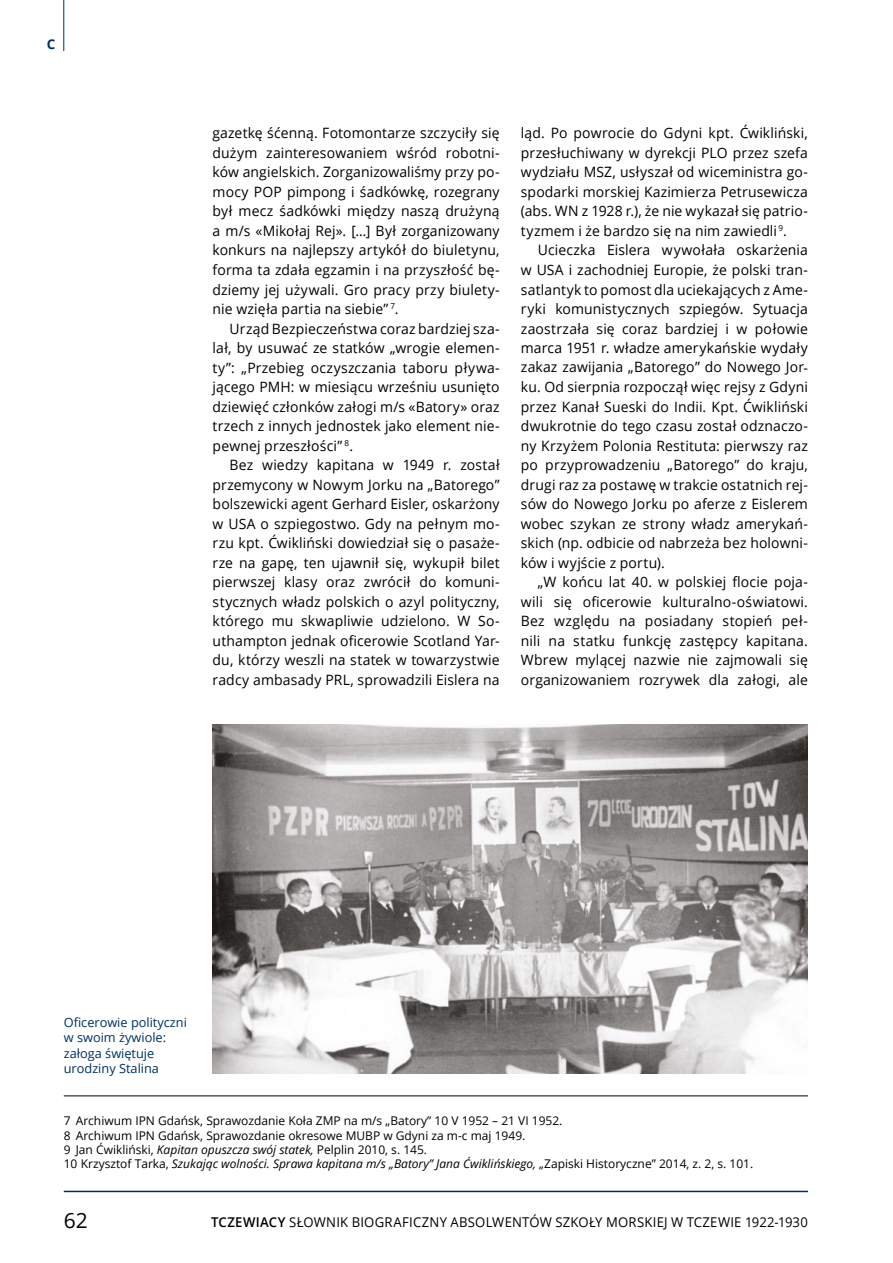
<style>
.page{position:relative;width:893px;height:1263px;background:#fff}
.page>*{position:absolute;margin:0;border:0;box-sizing:border-box;transform-origin:0 0}
.t1{font:21px "Open Sans";color:#000}
.t2{font:14.25px/19.5px "Open Sans";letter-spacing:.01em;color:#000;text-align:justify}
.t3{font:13.5px "Open Sans";letter-spacing:.015em;color:#000}
.t4{font:700 13.5px "Open Sans";color:#003063}
.t5{font:12.75px/15.3px "Open Sans";color:#003063}
.t6{font:12px/14.4px "Open Sans";color:#000}
.s1{font-style:italic}
.s2{font-weight:600}
</style>
<div class="page">
<hr style="left:64px;top:1191px;width:744px;height:1px;background:#003063">
<hr style="left:63px;top:0;width:1px;height:51px;background:#003063">
<hr style="left:64px;top:1095px;width:744px;height:1px;background:#000">
<img style="left:213px;top:724px;width:595px;height:349px">
<p class="t4" style="left:47px;top:34px;width:10px">C</p>
<p class="t2" style="left:213px;top:123px;width:289px">gazetkę śćenną. Fotomontarze szczyciły się dużym zainteresowaniem wśród robotni&shy;ków angielskich. Zorganizowaliśmy przy po&shy;mocy POP pimpong i śadkówkę, rozegrany był mecz śadkówki między naszą drużyną a m/s «Mikołaj Rej». […] Był zorganizowany konkurs na najlepszy artykół do biuletynu, forma ta zdała egzamin i na przyszłość bę&shy;dziemy jej używali. Gro pracy przy biulety&shy;nie wzięła partia na siebie” <sup>7</sup>.</p>
<p class="t2" style="left:213px;top:318px;width:289px;text-indent:17px">Urząd Bezpieczeństwa coraz bardziej sza&shy;lał, by usuwać ze statków „wrogie elemen&shy;ty”: „Przebieg oczyszczania taboru pływa&shy;jącego PMH: w miesiącu wrześniu usunięto dziewięć członków załogi m/s «Batory» oraz trzech z innych jednostek jako element nie&shy;pewnej przeszłości” <sup>8</sup>.</p>
<p class="t2" style="left:213px;top:455px;width:289px;text-indent:17px">Bez wiedzy kapitana w 1949 r. został przemycony w Nowym Jorku na „Batorego” bolszewicki agent Gerhard Eisler, oskarżony w USA o szpiegostwo. Gdy na pełnym mo&shy;rzu kpt. Ćwikliński dowiedział się o pasaże&shy;rze na gapę, ten ujawnił się, wykupił bilet pierwszej klasy oraz zwrócił do komuni&shy;stycznych władz polskich o azyl polityczny, którego mu skwapliwie udzielono. W So&shy;uthampton jednak oficerowie Scotland Yar&shy;du, którzy weszli na statek w towarzystwie radcy ambasady PRL, sprowadzili Eislera na</p>
<p class="t2" style="left:521px;top:123px;width:289px">ląd. Po powrocie do Gdyni kpt. Ćwikliński, przesłuchiwany w dyrekcji PLO przez szefa wydziału MSZ, usłyszał od wiceministra go&shy;spodarki morskiej Kazimierza Petrusewicza (abs. WN z 1928 r.), że nie wykazał się patrio&shy;tyzmem i że bardzo się na nim zawiedli <sup>9</sup>.</p>
<p class="t2" style="left:521px;top:240px;width:289px;text-indent:17px">Ucieczka Eislera wywołała oskarżenia w USA i zachodniej Europie, że polski tran&shy;satlantyk to pomost dla uciekających z Ame&shy;ryki komunistycznych szpiegów. Sytuacja zaostrzała się coraz bardziej i w połowie marca 1951 r. władze amerykańskie wydały zakaz zawijania „Batorego” do Nowego Jor&shy;ku. Od sierpnia rozpoczął więc rejsy z Gdyni przez Kanał Sueski do Indii. Kpt. Ćwikliński dwukrotnie do tego czasu został odznaczo&shy;ny Krzyżem Polonia Restituta: pierwszy raz po przyprowadzeniu „Batorego” do kraju, drugi raz za postawę w trakcie ostatnich rej&shy;sów do Nowego Jorku po aferze z Eislerem wobec szykan ze strony władz amerykań&shy;skich (np. odbicie od nabrzeża bez holowni&shy;ków i wyjście z portu).</p>
<p class="t2" style="left:521px;top:572px;width:289px;text-indent:17px">„W końcu lat 40. w polskiej flocie poja&shy;wili się oficerowie kulturalno-oświatowi.<br>Bez względu na posiadany stopień peł&shy;nili na statku funkcję zastępcy kapitana.<br>Wbrew mylącej nazwie nie zajmowali się organizowaniem rozrywek dla załogi, ale</p>
<p class="t5" style="left:64px;top:1014px;width:125px">Oficerowie polityczni w swoim żywiole: załoga świętuje urodziny Stalina</p>
<p class="t6" style="left:64px;top:1113px;width:691px">7 Archiwum IPN Gdańsk, Sprawozdanie Koła ZMP na m/s „Batory” 10 V 1952 – 21 VI 1952.<br>8 Archiwum IPN Gdańsk, Sprawozdanie okresowe MUBP w Gdyni za m-c maj 1949.<br>9 Jan Ćwikliński, <span class="s1">Kapitan opuszcza swój statek,</span> Pelplin 2010, s. 145.<br>10 Krzysztof Tarka, <span class="s1">Szukając wolności. Sprawa kapitana m/s „Batory” Jana Ćwiklińskiego,</span> „Zapiski Historyczne” 2014, z. 2, s. 101.</p>
<h1 class="t1" style="left:64px;top:1206px;width:25px">62</h1>
<p class="t3" style="left:211px;top:1212px;width:598px"><span class="s2">TCZEWIACY</span> SŁOWNIK BIOGRAFICZNY ABSOLWENTÓW SZKOŁY MORSKIEJ W TCZEWIE 1922-1930</p>
</div>
